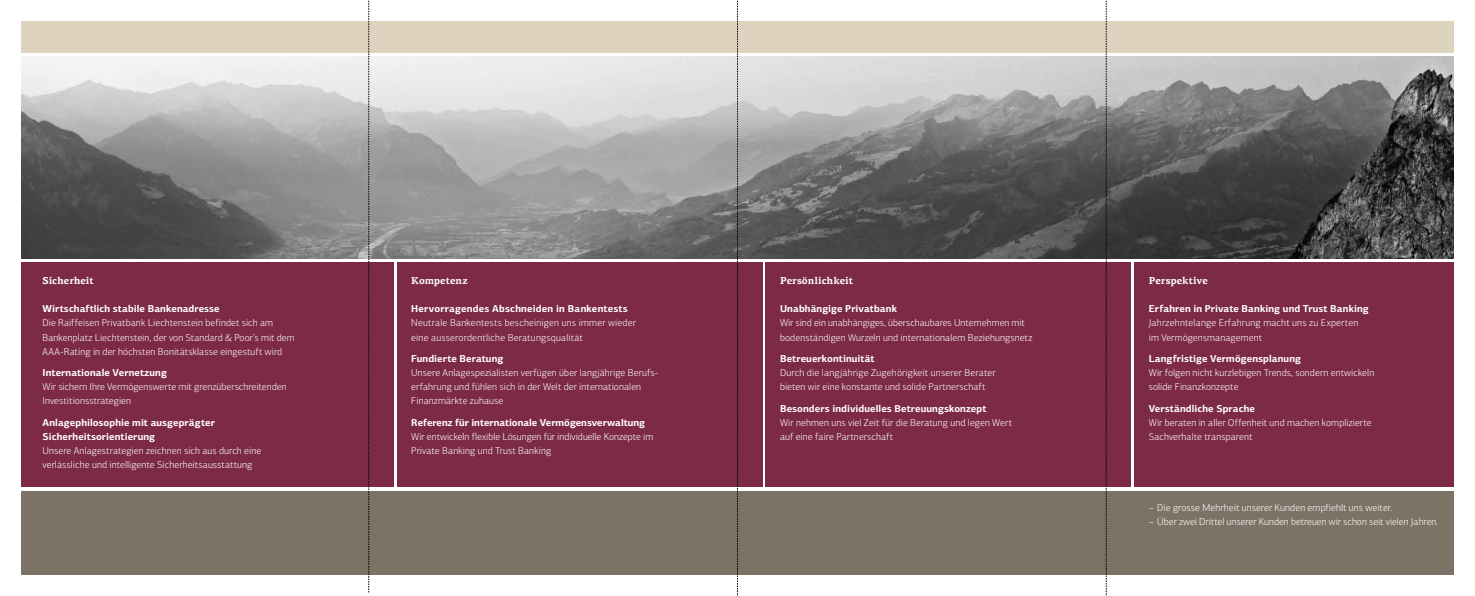
<style>
.page{position:relative;width:1475px;height:596px;background:#fff}
.page>*{position:absolute;margin:0;border:0;box-sizing:border-box;transform-origin:0 0}
.t1{font:300 10px/14.2px "PF Centro Sans Pro";letter-spacing:.01em;color:#fff}
.t2{font:700 10px/14.2px "PF Centro Sans Pro";letter-spacing:.01em;color:#fff}
.t3{font:700 10px "PF Centro Serif Pro";letter-spacing:.005em;color:#fff}
</style>
<div class="page">
<div style="left:21px;top:490px;width:1432px;height:84px;background:#7c7366"></div>
<div style="left:21px;top:21px;width:1432px;height:32px;background:#ded3be"></div>
<div style="left:21px;top:262px;width:372px;height:225px;background:#7d2b44"></div>
<div style="left:397px;top:262px;width:365px;height:225px;background:#7d2b44"></div>
<div style="left:765px;top:262px;width:365px;height:225px;background:#7d2b44"></div>
<div style="left:1134px;top:262px;width:319px;height:225px;background:#7d2b44"></div>
<img style="left:21px;top:57px;width:1432px;height:202px">
<svg style="left:368px;top:0;width:1px;height:592px"></svg>
<svg style="left:737px;top:0;width:1px;height:595px"></svg>
<svg style="left:1105px;top:0;width:1px;height:595px"></svg>
<p class="t3" style="left:43px;top:274px;width:52px">Sicherheit</p>
<p class="t2" style="left:43px;top:301px;width:179px">Wirtschaftlich stabile Bankenadresse</p>
<p class="t1" style="left:43px;top:316px;width:254px">Die Raiffeisen Privatbank Liechtenstein befindet sich am<br>Bankenplatz Liechtenstein, der von Standard &amp; Poor’s mit dem<br>AAA-Rating in der höchsten Bonitätsklasse eingestuft wird</p>
<p class="t2" style="left:43px;top:365px;width:126px">Internationale Vernetzung</p>
<p class="t1" style="left:43px;top:379px;width:246px">Wir sichern Ihre Vermögenswerte mit grenzüberschreitenden<br>Investitionsstrategien</p>
<p class="t2" style="left:43px;top:415px;width:174px">Anlagephilosophie mit ausgeprägter<br>Sicherheitsorientierung</p>
<p class="t1" style="left:43px;top:443px;width:220px">Unsere Anlagestrategien zeichnen sich aus durch eine verlässliche und intelligente Sicherheitsausstattung</p>
<p class="t3" style="left:411px;top:274px;width:58px">Kompetenz</p>
<p class="t2" style="left:411px;top:301px;width:218px">Hervorragendes Abschneiden in Bankentests</p>
<p class="t1" style="left:411px;top:316px;width:226px">Neutrale Bankentests bescheinigen uns immer wieder eine ausserordentliche Beratungsqualität</p>
<p class="t2" style="left:411px;top:351px;width:94px">Fundierte Beratung</p>
<p class="t1" style="left:411px;top:365px;width:248px">Unsere Anlagespezialisten verfügen über langjährige Berufs&shy;erfahrung und fühlen sich in der Welt der internationalen<br>Finanzmärkte zuhause</p>
<p class="t2" style="left:411px;top:415px;width:235px">Referenz für internationale Vermögensverwaltung</p>
<p class="t1" style="left:411px;top:429px;width:243px">Wir entwickeln flexible Lösungen für individuelle Konzepte im<br>Private Banking und Trust Banking</p>
<p class="t3" style="left:780px;top:274px;width:74px">Persönlichkeit</p>
<p class="t2" style="left:780px;top:301px;width:118px">Unabhängige Privatbank</p>
<p class="t1" style="left:780px;top:316px;width:254px">Wir sind ein unabhängiges, überschaubares Unternehmen mit bodenständigen Wurzeln und internationalem Beziehungsnetz</p>
<p class="t2" style="left:780px;top:351px;width:96px">Betreuerkontinuität</p>
<p class="t1" style="left:780px;top:365px;width:217px">Durch die langjährige Zugehörigkeit unserer Berater bieten wir eine konstante und solide Partnerschaft</p>
<p class="t2" style="left:780px;top:400px;width:208px">Besonders individuelles Betreuungskonzept</p>
<p class="t1" style="left:780px;top:415px;width:233px">Wir nehmen uns viel Zeit für die Beratung und legen Wert auf eine faire Partnerschaft</p>
<p class="t3" style="left:1148px;top:274px;width:61px">Perspektive</p>
<p class="t2" style="left:1148px;top:301px;width:222px">Erfahren in Private Banking und Trust Banking</p>
<p class="t1" style="left:1148px;top:316px;width:211px">Jahrzehntelange Erfahrung macht uns zu Experten im Vermögensmanagement</p>
<p class="t2" style="left:1148px;top:351px;width:154px">Langfristige Vermögensplanung</p>
<p class="t1" style="left:1148px;top:365px;width:227px">Wir folgen nicht kurzlebigen Trends, sondern entwickeln solide Finanzkonzepte</p>
<p class="t2" style="left:1148px;top:400px;width:108px">Verständliche Sprache</p>
<p class="t1" style="left:1148px;top:415px;width:224px">Wir beraten in aller Offenheit und machen komplizierte<br>Sachverhalte transparent</p>
<p class="t1" style="left:1148px;top:500px;width:245px">– Die grosse Mehrheit unserer Kunden empfiehlt uns weiter.</p>
<p class="t1" style="left:1148px;top:514px;width:291px">– Über zwei Drittel unserer Kunden betreuen wir schon seit vielen Jahren.</p>
</div>
